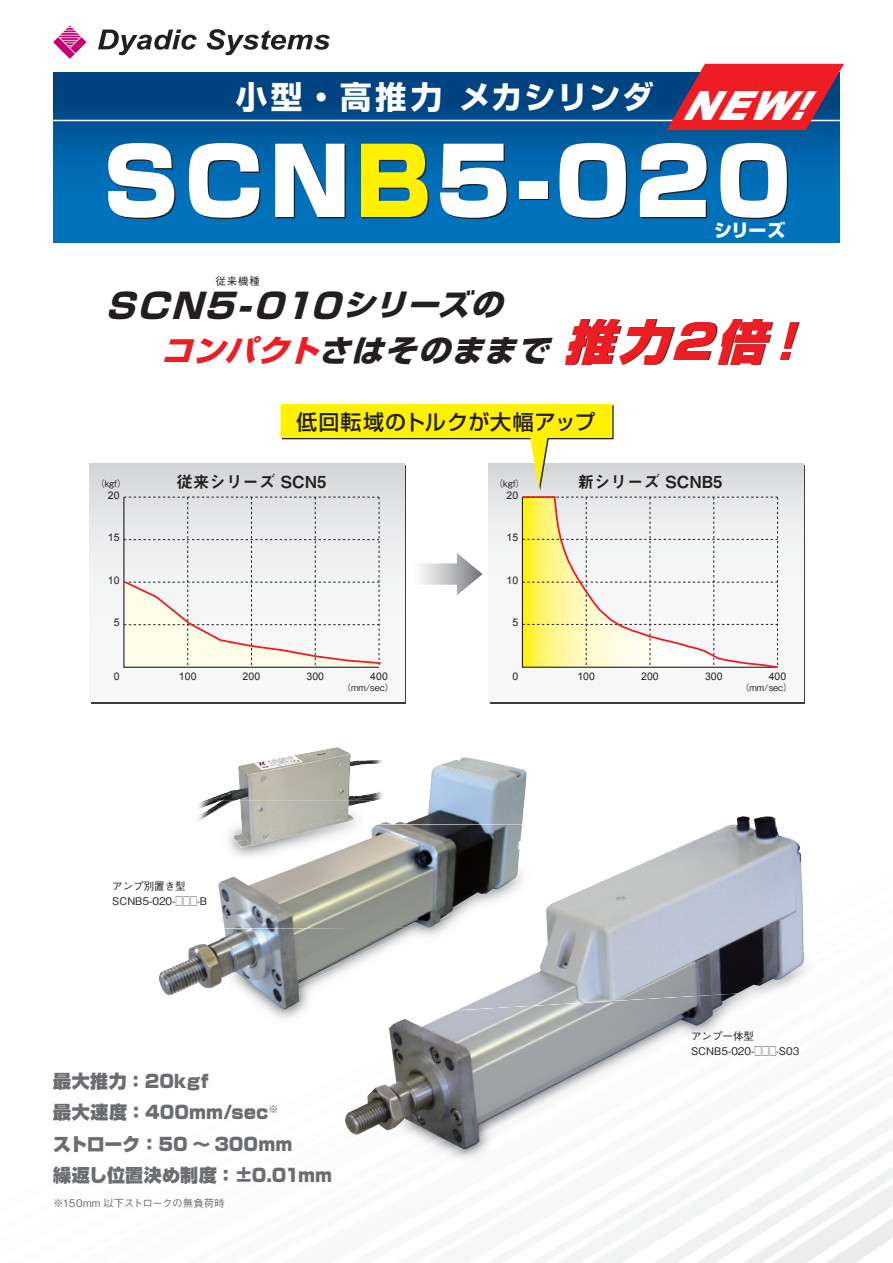
<style>
.page{position:relative;width:893px;height:1263px;background:#fff}
.page>*{position:absolute;margin:0;border:0;box-sizing:border-box;transform-origin:0 0}
.t1{font:900 93px "Shin Go Pro";letter-spacing:.05em;color:#fff}
.t2{font:italic 900 40.2px "Arial";color:#fff}
.t3{font:italic 800 34.65px "Shin Go Pro";color:#231f20;scale:1.04 1}
.t4{font:700 31.5px "Shin Go Pro";letter-spacing:.06em;color:#fff}
.t5{font:italic 800 30.3px "Shin Go Pro";color:#231f20;scale:1.04 1}
.t6{font:500 21px "Shin Go Pro";letter-spacing:.045em;color:#231f20}
.t7{font:900 18px/31.5px "Shin Go Pro";color:#6c6d70}
.t8{font:800 18px "Shin Go Pro";color:#fff}
.t9{font:16.5px "Midashi Go Pro MB31";color:#231f20}
.t10{font:500 10.5px/15px "Gothic BBB Pro";color:#231f20}
.t11{font:10.5px "Arial";color:#231f20}
.t12{font:500 10.5px "Gothic BBB Pro";letter-spacing:-.02em;color:#6c6d70}
.t13{font:500 9px "Gothic BBB Pro";color:#231f20}
.s1{color:#231f20}
.s2{font-size:30.3px}
.s3{color:#ee1d23}
.s4{font-weight:900;font-size:47.7px;color:#ee1d23}
.s5{font-size:47.7px;color:#ee1d23}
</style>
<div class="page">
<svg style="left:205px;top:786px;width:321px;height:15px"></svg>
<svg style="left:198px;top:801px;width:552px;height:18px"></svg>
<svg style="left:158px;top:819px;width:735px;height:444px"></svg>
<img style="left:611px;top:1039px;width:210px;height:129px">
<img style="left:802px;top:1016px;width:19px;height:23px">
<img style="left:583px;top:1148px;width:28px;height:20px">
<img style="left:802px;top:1007px;width:19px;height:9px">
<img style="left:568px;top:1148px;width:15px;height:20px">
<img style="left:802px;top:953px;width:19px;height:54px">
<img style="left:495px;top:1148px;width:73px;height:20px">
<img style="left:802px;top:946px;width:14px;height:44px">
<img style="left:388px;top:1148px;width:107px;height:20px">
<img style="left:744px;top:946px;width:8px;height:17px">
<img style="left:388px;top:1124px;width:102px;height:33px">
<img style="left:712px;top:946px;width:28px;height:17px">
<img style="left:388px;top:1108px;width:17px;height:16px">
<img style="left:692px;top:946px;width:20px;height:17px">
<img style="left:388px;top:1097px;width:17px;height:11px">
<img style="left:388px;top:946px;width:270px;height:132px">
<svg style="left:405px;top:963px;width:397px;height:185px"></svg>
<img style="left:219px;top:857px;width:316px;height:21px">
<img style="left:219px;top:886px;width:317px;height:142px">
<img style="left:264px;top:906px;width:272px;height:122px">
<img style="left:300px;top:921px;width:236px;height:107px">
<img style="left:359px;top:1015px;width:29px;height:13px">
<img style="left:388px;top:946px;width:148px;height:76px">
<img style="left:391px;top:960px;width:145px;height:68px">
<img style="left:430px;top:978px;width:106px;height:50px">
<img style="left:474px;top:998px;width:62px;height:30px">
<img style="left:217px;top:801px;width:155px;height:65px">
<img style="left:219px;top:857px;width:153px;height:9px">
<svg style="left:234px;top:818px;width:119px;height:29px"></svg>
<img style="left:752px;top:816px;width:52px;height:170px">
<svg style="left:236px;top:874px;width:280px;height:135px"></svg>
<img style="left:457px;top:849px;width:62px;height:56px">
<img style="left:241px;top:758px;width:147px;height:53px">
<img style="left:241px;top:801px;width:131px;height:45px">
<img style="left:241px;top:818px;width:112px;height:28px">
<div style="left:488px;top:463px;width:315px;height:239px;background:linear-gradient(to bottom,#e3e4e5,#fefeff)"></div>
<div style="left:90px;top:463px;width:315px;height:239px;background:linear-gradient(to bottom,#dddee0,#fff)"></div>
<svg style="left:123px;top:404px;width:657px;height:265px"></svg>
<svg style="left:53px;top:26px;width:34px;height:33px"></svg>
<svg style="left:98px;top:30px;width:99px;height:25px"></svg>
<svg style="left:207px;top:29px;width:123px;height:26px"></svg>
<div style="left:53px;top:72px;width:787px;height:170px;background:linear-gradient(to bottom,#00417e,#007dca)"></div>
<hr style="left:53px;top:120px;width:787px;height:1px;background:#fff">
<svg style="left:667px;top:64px;width:177px;height:66px"></svg>
<h3 class="t4" style="left:236px;top:72px;width:419px">小型・高推力 メカシリンダ</h3>
<h1 class="t1" style="left:103px;top:108px;width:690px">SCN<span class="s1">B5-</span>020</h1>
<h2 class="t2" style="left:680px;top:76px;width:156px">NEW!</h2>
<p class="t10" style="left:215px;top:272px;width:46px">従来機種</p>
<p class="t8" style="left:714px;top:216px;width:73px">シリーズ</p>
<h3 class="t3" style="left:105px;top:279px;width:394px">SCN5-010<span class="s2">シリーズの</span></h3>
<h3 class="t5" style="left:93px;top:327px;width:707px">　　<span class="s3">コンパクト</span>さはそのままで <span class="s4">推力2倍</span><span class="s5">！</span></h3>
<p class="t6" style="left:296px;top:405px;width:301px">低回転域のトルクが大幅アップ</p>
<p class="t13" style="left:96px;top:476px;width:32px">（kgf）</p>
<p class="t9" style="left:177px;top:468px;width:151px">従来シリーズ SCN5</p>
<p class="t9" style="left:578px;top:468px;width:146px">新シリーズ SCNB5</p>
<p class="t13" style="left:494px;top:476px;width:32px">（kgf）</p>
<p class="t11" style="left:108px;top:488px;width:13px">20</p>
<p class="t11" style="left:108px;top:531px;width:13px">15</p>
<p class="t11" style="left:108px;top:573px;width:13px">10</p>
<p class="t11" style="left:114px;top:616px;width:7px">5</p>
<p class="t11" style="left:114px;top:669px;width:7px">0</p>
<p class="t11" style="left:179px;top:669px;width:19px">100</p>
<p class="t11" style="left:243px;top:669px;width:19px">200</p>
<p class="t11" style="left:306px;top:669px;width:19px">300</p>
<p class="t11" style="left:370px;top:669px;width:19px">400</p>
<p class="t13" style="left:342px;top:680px;width:53px">（mm/sec）</p>
<p class="t10" style="left:112px;top:877px;width:96px">アンプ別置き型<br>SCNB5-020-□□□-B</p>
<p class="t7" style="left:53px;top:1063px;width:280px">最大推力：20kgf<br>最大速度：400mm/sec<sup>※<br></sup>ストローク：50 ～ 300mm<br>繰返し位置決め制度：±0.01mm</p>
<p class="t12" style="left:53px;top:1195px;width:173px">※150mm 以下ストロークの無負荷時</p>
<p class="t11" style="left:506px;top:488px;width:13px">20</p>
<p class="t11" style="left:506px;top:531px;width:13px">15</p>
<p class="t11" style="left:506px;top:573px;width:13px">10</p>
<p class="t11" style="left:512px;top:616px;width:7px">5</p>
<p class="t11" style="left:512px;top:669px;width:7px">0</p>
<p class="t11" style="left:577px;top:669px;width:19px">100</p>
<p class="t11" style="left:641px;top:669px;width:19px">200</p>
<p class="t11" style="left:705px;top:669px;width:19px">300</p>
<p class="t11" style="left:769px;top:669px;width:19px">400</p>
<p class="t13" style="left:741px;top:680px;width:53px">（mm/sec）</p>
<p class="t10" style="left:691px;top:1027px;width:110px">アンプ一体型<br>SCNB5-020-□□□-S03</p>
</div>
